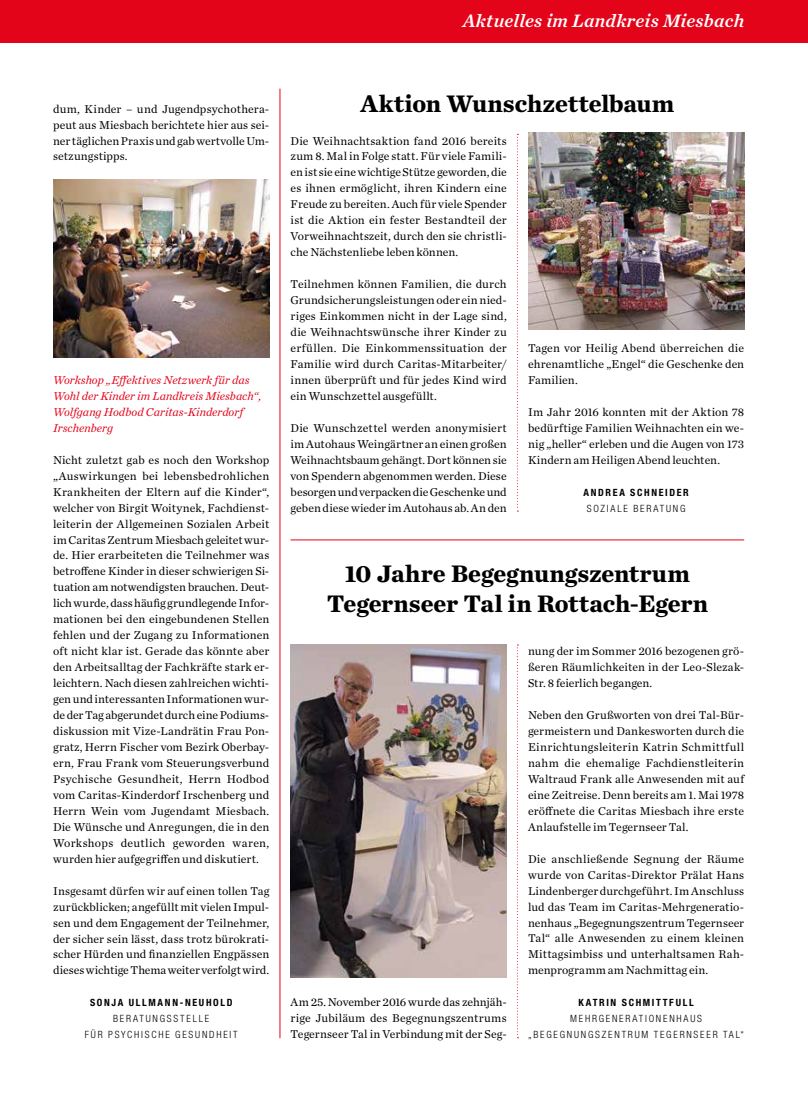
<style>
.page{position:relative;width:808px;height:1110px;background:#fff}
.page>*{position:absolute;margin:0;border:0;box-sizing:border-box;transform-origin:0 0}
.t1{font:700 25px/30px "Chronicle Text G1";letter-spacing:-.005em;color:#000;text-align:center}
.t2{font:italic 18.75px "Chronicle Text G1 Semi";letter-spacing:.015em;color:#fff}
.t3{font:11.88px/16px "Chronicle Text G1";letter-spacing:.005em;color:#000;text-align:justify}
.t4{font:italic 11.88px/16px "Chronicle Text G1";color:#e3041a}
.t5{font:300 condensed 10px/16px "Helvetica Neue LT Std";letter-spacing:.18em;color:#000;text-align:center}
.t6{font:700 condensed 10px "Helvetica Neue LT Std";letter-spacing:.165em;color:#000}
</style>
<div class="page">
<div style="left:0;top:0;width:808px;height:43px;background:#e3041a"></div>
<svg style="left:517px;top:644px;width:1px;height:392px"></svg>
<svg style="left:517px;top:134px;width:1px;height:377px"></svg>
<hr style="left:291px;top:539px;width:453px;height:1px;background:#e3041a">
<img style="left:291px;top:644px;width:216px;height:333px">
<img style="left:528px;top:133px;width:216px;height:197px">
<hr style="left:280px;top:89px;width:1px;height:948px;background:#e3041a">
<img style="left:53px;top:180px;width:216px;height:177px">
<h2 class="t2" style="left:462px;top:6px;width:283px">Aktuelles im Landkreis Miesbach</h2>
<p class="t3" style="left:53px;top:100px;width:218px">dum, Kinder – und Jugendpsychothera&shy;peut aus Miesbach berichtete hier aus sei&shy;ner täglichen Praxis und gab wertvolle Um&shy;setzungstipps.</p>
<p class="t4" style="left:53px;top:371px;width:210px">Workshop „Effektives Netzwerk für das<br>Wohl der Kinder im Landkreis Miesbach“,<br>Wolfgang Hodbod Caritas-Kinderdorf<br>Irschenberg</p>
<p class="t3" style="left:53px;top:451px;width:218px">Nicht zuletzt gab es noch den Workshop „Auswirkungen bei lebensbedrohlichen Krankheiten der Eltern auf die Kinder“, welcher von Birgit Woitynek, Fachdienst&shy;leiterin der Allgemeinen Sozialen Arbeit im Caritas Zentrum Miesbach geleitet wur&shy;de. Hier erarbeiteten die Teilnehmer was betroffene Kinder in dieser schwierigen Si&shy;tuation am notwendigsten brauchen. Deut&shy;lich wurde, dass häufig grundlegende Infor&shy;mationen bei den eingebundenen Stellen fehlen und der Zugang zu Informationen oft nicht klar ist. Gerade das könnte aber den Arbeitsalltag der Fachkräfte stark er&shy;leichtern. Nach diesen zahlreichen wichti&shy;gen und interessanten Informationen wur&shy;de der Tag abgerundet durch eine Podiums&shy;diskussion mit Vize-Landrätin Frau Pon&shy;gratz, Herrn Fischer vom Bezirk Oberbay&shy;ern, Frau Frank vom Steuerungsverbund Psychische Gesundheit, Herrn Hodbod vom Caritas-Kinderdorf Irschenberg und Herrn Wein vom Jugendamt Miesbach.<br>Die Wünsche und Anregungen, die in den Workshops deutlich geworden waren, wurden hier aufgegriffen und diskutiert.</p>
<p class="t3" style="left:53px;top:881px;width:218px">Insgesamt dürfen wir auf einen tollen Tag zurückblicken; angefüllt mit vielen Impul&shy;sen und dem Engagement der Teilnehmer, der sicher sein lässt, dass trotz bürokrati&shy;scher Hürden und finanziellen Engpässen dieses wichtige Thema weiter verfolgt wird.</p>
<p class="t6" style="left:90px;top:996px;width:144px">SONJA ULLMANN-NEUHOLD</p>
<p class="t5" style="left:85px;top:1010px;width:154px">BERATUNGSSTELLE<br>FÜR PSYCHISCHE GESUNDHEIT</p>
<h1 class="t1" style="left:360px;top:87px;width:315px">Aktion Wunschzettelbaum</h1>
<p class="t3" style="left:291px;top:132px;width:218px">Die Weihnachtsaktion fand 2016 bereits zum 8. Mal in Folge statt. Für viele Famili&shy;en ist sie eine wichtige Stütze geworden, die es ihnen ermöglicht, ihren Kindern eine Freude zu bereiten. Auch für viele Spender ist die Aktion ein fester Bestandteil der Vorweihnachtszeit, durch den sie christli&shy;che Nächstenliebe leben können.</p>
<p class="t3" style="left:291px;top:275px;width:218px">Teilnehmen können Familien, die durch Grundsicherungsleistungen oder ein nied&shy;riges Einkommen nicht in der Lage sind, die Weihnachtswünsche ihrer Kinder zu erfüllen. Die Einkommenssituation der Familie wird durch Caritas-Mitarbeiter/ innen überprüft und für jedes Kind wird ein Wunschzettel ausgefüllt.</p>
<p class="t3" style="left:291px;top:419px;width:218px">Die Wunschzettel werden anonymisiert im Autohaus Weingärtner an einen großen Weihnachtsbaum gehängt. Dort können sie von Spendern abgenommen werden. Diese besorgen und verpacken die Geschenke und geben diese wieder im Autohaus ab. An den</p>
<p class="t3" style="left:528px;top:339px;width:218px">Tagen vor Heilig Abend überreichen die ehrenamtliche „Engel“ die Geschenke den Familien.</p>
<p class="t3" style="left:528px;top:403px;width:218px">Im Jahr 2016 konnten mit der Aktion 78 bedürftige Familien Weihnachten ein we&shy;nig „heller“ erleben und die Augen von 173<br>Kindern am Heiligen Abend leuchten.</p>
<p class="t6" style="left:583px;top:486px;width:107px">ANDREA SCHNEIDER</p>
<p class="t5" style="left:587px;top:500px;width:100px">SOZIALE BERATUNG</p>
<h1 class="t1" style="left:327px;top:557px;width:383px">10 Jahre Begegnungszentrum<br>Tegernseer Tal in Rottach-Egern</h1>
<p class="t3" style="left:291px;top:993px;width:218px">Am 25. November 2016 wurde das zehnjäh&shy;rige Jubiläum des Begegnungszentrums Tegernseer Tal in Verbindung mit der Seg-</p>
<p class="t3" style="left:528px;top:642px;width:218px">nung der im Sommer 2016 bezogenen grö&shy;ßeren Räumlichkeiten in der Leo-Slezak-Str. 8 feierlich begangen.</p>
<p class="t3" style="left:528px;top:706px;width:218px">Neben den Grußworten von drei Tal-Bür&shy;germeistern und Dankesworten durch die Einrichtungsleiterin Katrin Schmittfull nahm die ehemalige Fachdienstleiterin Waltraud Frank alle Anwesenden mit auf eine Zeitreise. Denn bereits am 1. Mai 1978 eröffnete die Caritas Miesbach ihre erste Anlaufstelle im Tegernseer Tal.</p>
<p class="t3" style="left:528px;top:849px;width:218px">Die anschließende Segnung der Räume wurde von Caritas-Direktor Prälat Hans Lindenberger durchgeführt. Im Anschluss lud das Team im Caritas-Mehrgeneratio&shy;nenhaus „Begegnungszentrum Tegernseer Tal“ alle Anwesenden zu einem kleinen Mittagsimbiss und unterhaltsamen Rah&shy;menprogramm am Nachmittag ein.</p>
<p class="t6" style="left:578px;top:996px;width:117px">KATRIN SCHMITTFULL</p>
<p class="t5" style="left:528px;top:1010px;width:217px">MEHRGENERATIONENHAUS „BEGEGNUNGSZENTRUM TEGERNSEER TAL“</p>
</div>
